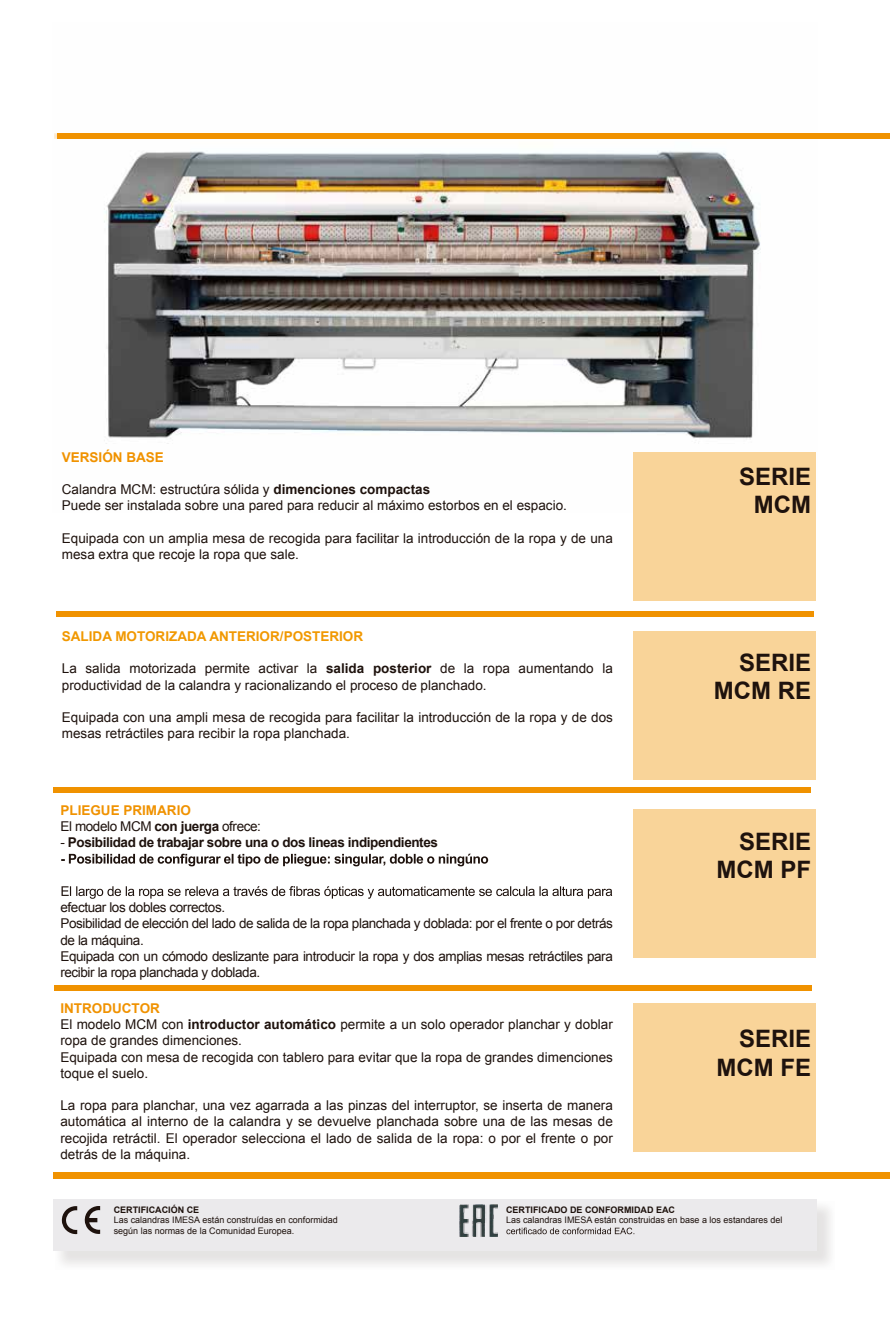
<style>
.page{position:relative;width:890px;height:1326px;background:#fff}
.page>*{position:absolute;margin:0;border:0;box-sizing:border-box;transform-origin:0 0}
.t1{font:700 24px/28.8px "Arial";color:#1e120d;text-align:right}
.t2{font:13.5px/16.2px "Arial";color:#1e120d}
.t3{font:13.5px/16.2px "Arial";letter-spacing:-.03em;color:#1e120d}
.t4{font:700 13.5px "Arial";letter-spacing:-.03em;color:#1e120d}
.t5{font:700 13.5px "Arial";color:#f19800}
.t6{font:700 13.5px "Arial";color:#f09200}
.t7{font:9px/10.8px "Arial";color:#1e120d}
.t8{font:700 9px "Arial";color:#1e120d}
.s1{font-weight:700}
.s2{font-weight:700;color:#f09200}
.s3{font-weight:400}
</style>
<div class="page">
<img style="left:54px;top:133px;width:764px;height:380px">
<div style="left:632px;top:452px;width:183px;height:149px;background:#f9d499"></div>
<div style="left:632px;top:631px;width:183px;height:149px;background:#f9d499"></div>
<div style="left:632px;top:1003px;width:183px;height:149px;background:#f9d499"></div>
<div style="left:633px;top:809px;width:183px;height:149px;background:#f9d499"></div>
<div style="left:53px;top:787px;width:758px;height:6px;background:#f09200"></div>
<div style="left:54px;top:985px;width:757px;height:5px;background:#f09200"></div>
<div style="left:53px;top:1173px;width:837px;height:6px;background:#f09200"></div>
<div style="left:57px;top:611px;width:757px;height:5px;background:#f09200"></div>
<div style="left:54px;top:134px;width:836px;height:5px;background:#f09200"></div>
<hr style="left:889px;top:212px;width:1px;height:1039px;background:#f09200">
<svg style="left:60px;top:1201px;width:771px;height:64px;fill:#e8e7e7"></svg>
<div style="left:53px;top:1199px;width:763px;height:52px;background:#ebeaec"></div>
<img style="left:459px;top:1204px;width:39px;height:33px">
<svg style="left:62px;top:1206px;width:38px;height:28px"></svg>
<svg style="left:889px;top:1057px;width:1px;height:16px"></svg>
<svg style="left:61px;top:854px;width:427px;height:12px"></svg>
<svg style="left:62px;top:886px;width:550px;height:13px"></svg>
<svg style="left:506px;top:1227px;width:128px;height:7px"></svg>
<p class="t6" style="left:62px;top:448px;width:104px">VERSIÓN BASE</p>
<p class="t2" style="left:62px;top:481px;width:507px">Calandra MCM: estructúra sólida y <span class="s1">dimenciones compactas<br></span>Puede ser instalada sobre una pared para reducir al máximo estorbos en el espacio.</p>
<p class="t2" style="left:62px;top:530px;width:552px">Equipada con un amplia mesa de recogida para facilitar la introducción de la ropa y de una mesa extra que recoje la ropa que sale.</p>
<p class="t5" style="left:62px;top:627px;width:303px">SALIDA MOTORIZADA ANTERIOR/POSTERIOR</p>
<p class="t2" style="left:62px;top:661px;width:552px">La salida motorizada permite activar la <span class="s1">salida posterior</span> de la ropa aumentando la productividad de la calandra y racionalizando el proceso de planchado.</p>
<p class="t2" style="left:62px;top:709px;width:552px">Equipada con una ampli mesa de recogida para facilitar la introducción de la ropa y de dos mesas retráctiles para recibir la ropa planchada.</p>
<p class="t3" style="left:60px;top:802px;width:202px"><span class="s2">PLIEGUE PRIMARIO<br></span>El modelo MCM <span class="s1">con juerga</span> ofrece:</p>
<p class="t4" style="left:60px;top:833px;width:379px"><span class="s3">-</span> Posibilidad de trabajar sobre una o dos lineas indipendientes</p>
<p class="t3" style="left:60px;top:899px;width:554px">efectuar los dobles correctos.<br>Posibilidad de elección del lado de salida de la ropa planchada y doblada: por el frente o por detrás de la máquina.<br>Equipada con un cómodo deslizante para introducir la ropa y dos amplias mesas retráctiles para recibir la ropa planchada y doblada.</p>
<p class="t2" style="left:60px;top:1000px;width:554px"><span class="s2">INTRODUCTOR<br></span>El modelo MCM con <span class="s1">introductor automático</span> permite a un solo operador planchar y doblar ropa de grandes dimenciones.<br>Equipada con mesa de recogida con tablero para evitar que la ropa de grandes dimenciones toque el suelo.</p>
<p class="t2" style="left:60px;top:1097px;width:554px;text-align:justify">La ropa para planchar, una vez agarrada a las pinzas del interruptor, se inserta de manera automática al interno de la calandra y se devuelve planchada sobre una de las mesas de recojida retráctil. El operador selecciona el lado de salida de la ropa: o por el frente o por detrás de la máquina.</p>
<h1 class="t1" style="left:739px;top:462px;width:74px">SERIE<br>MCM</h1>
<h1 class="t1" style="left:714px;top:648px;width:99px">SERIE<br>MCM RE</h1>
<h1 class="t1" style="left:716px;top:827px;width:96px">SERIE<br>MCM PF</h1>
<h1 class="t1" style="left:716px;top:1025px;width:96px">SERIE<br>MCM FE</h1>
<p class="t8" style="left:114px;top:1203px;width:87px">CERTIFICACIÓN CE</p>
<p class="t7" style="left:114px;top:1215px;width:226px">Las calandras IMESA están construídas en conformidad según las normas de la Comunidad Europea.</p>
<p class="t8" style="left:506px;top:1203px;width:170px">CERTIFICADO DE CONFORMIDAD EAC</p>
<p class="t7" style="left:506px;top:1215px;width:278px">Las calandras IMESA están construidas en base a los estandares del</p>
</div>
